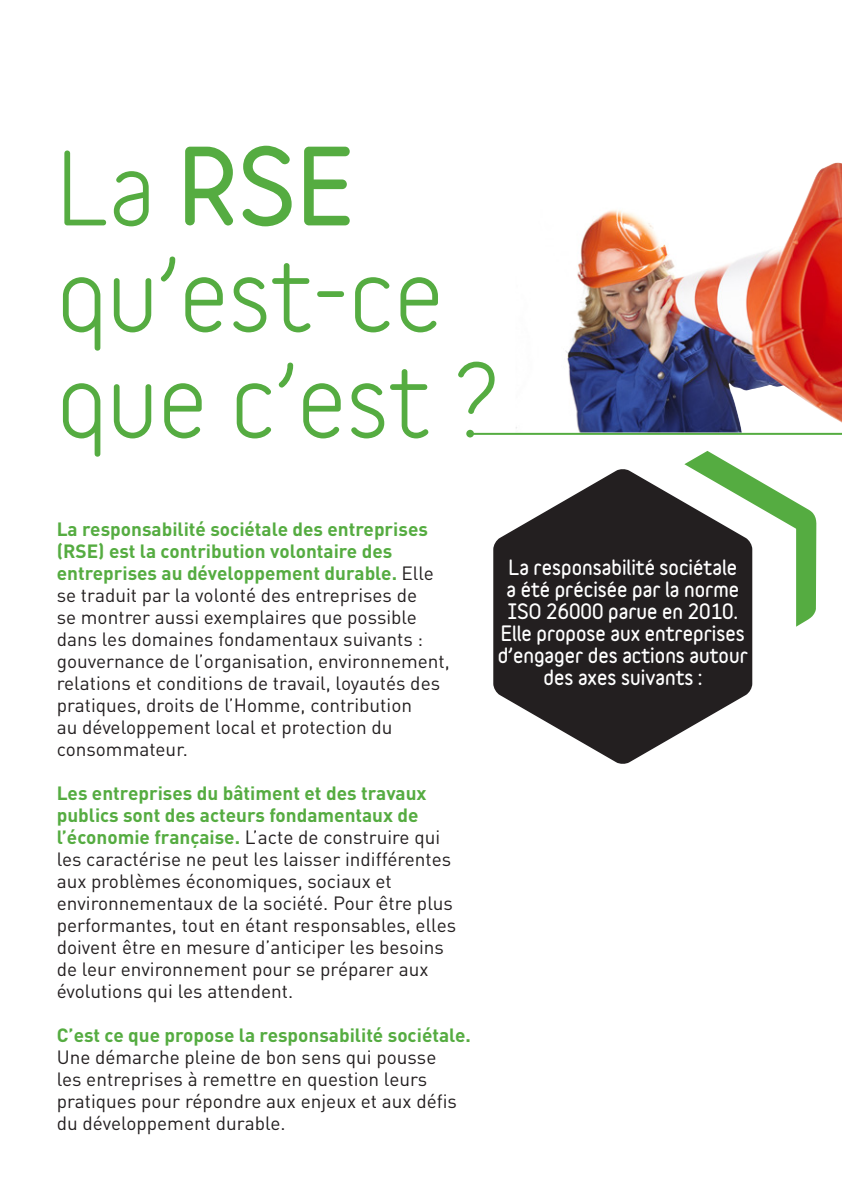
<style>
.page{position:relative;width:842px;height:1191px;background:#fff}
.page>*{position:absolute;margin:0;border:0;box-sizing:border-box;transform-origin:0 0}
.t1{font:700 96px/106px "Variable";color:#55ac41}
.Texte_courant{font:19px/22px "DINOT";color:#231f20}
.Texte_courant-2{font:900 19px/22px "Variable";color:#fff;text-align:center}
.s1{font-weight:900}
.s2{font-weight:700;color:#55ac41}
</style>
<div class="page">
<img style="left:516px;top:163px;width:326px;height:269px">
<hr style="left:471px;top:433px;width:371px;height:2px;background:#55ac41">
<svg style="left:684px;top:451px;width:132px;height:175px"></svg>
<svg style="left:493px;top:468px;width:259px;height:296px;fill:#231f20"></svg>
<p class="t1" style="left:57px;top:133px;width:445px">La <span class="s1">RSE </span>qu’est-ce que c’est ?</p>
<p class="Texte_courant" style="left:57px;top:518px;width:395px"><span class="s2">La responsabilité sociétale des entreprises (RSE) est la contribution volontaire des entreprises au développement durable.</span> Elle se traduit par la volonté des entreprises de<br>se montrer aussi exemplaires que possible dans les domaines fondamentaux suivants : gouvernance de l’organisation, environnement, relations et conditions de travail, loyautés des pratiques, droits de l’Homme, contribution<br>au développement local et protection du consommateur.</p>
<p class="Texte_courant" style="left:57px;top:782px;width:401px"><span class="s2">Les entreprises du bâtiment et des travaux publics sont des acteurs fondamentaux de l’économie française.</span> L’acte de construire qui les caractérise ne peut les laisser indifférentes aux problèmes économiques, sociaux et environnementaux de la société. Pour être plus performantes, tout en étant responsables, elles doivent être en mesure d’anticiper les besoins de leur environnement pour se préparer aux évolutions qui les attendent.</p>
<p class="Texte_courant" style="left:57px;top:1024px;width:416px"><span class="s2">C’est ce que propose la responsabilité sociétale.<br></span>Une démarche pleine de bon sens qui pousse<br>les entreprises à remettre en question leurs pratiques pour répondre aux enjeux et aux défis du développement durable.</p>
<p class="Texte_courant-2" style="left:498px;top:556px;width:252px">La responsabilité sociétale<br>a été précisée par la norme<br>ISO 26000 parue en 2010.<br>Elle propose aux entreprises d’engager des actions autour des axes suivants :</p>
</div>
